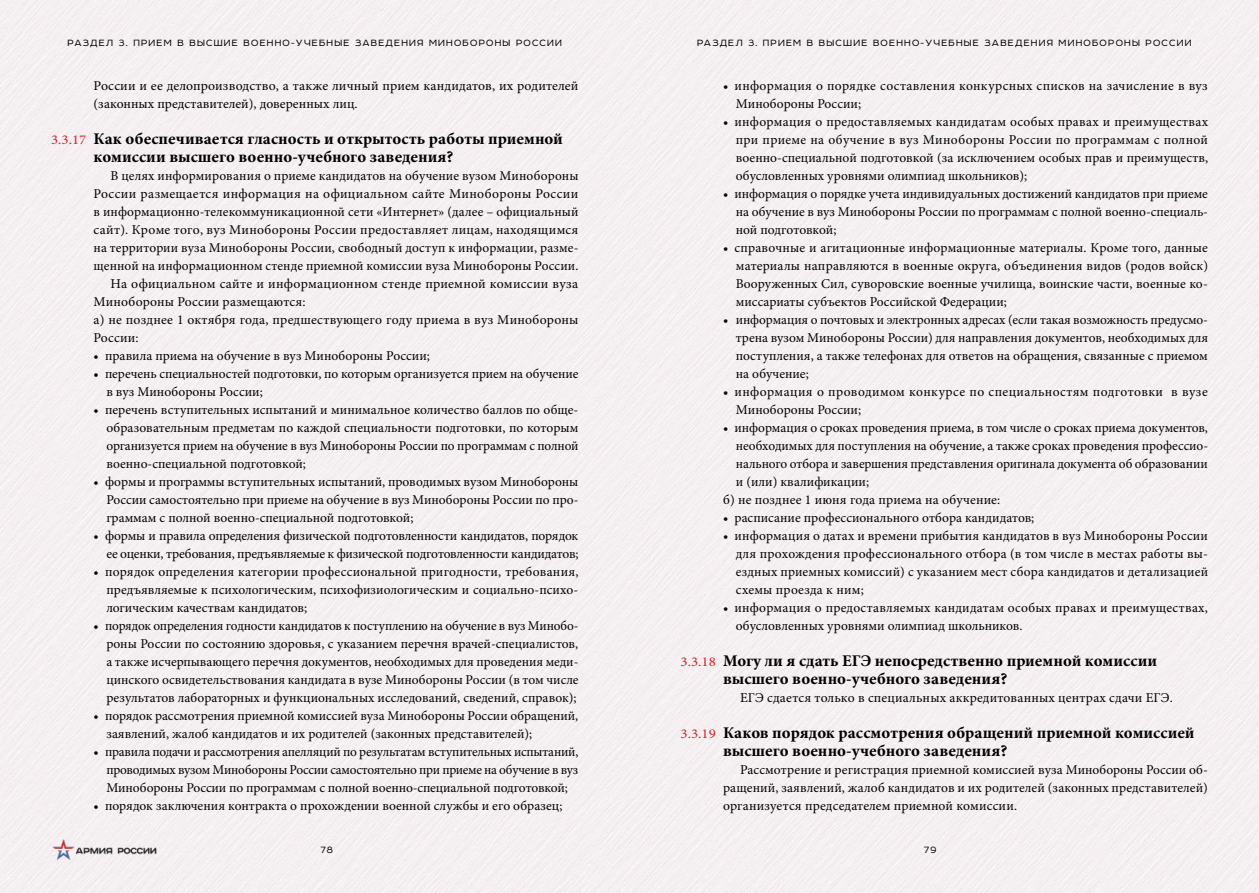
<style>
.page{position:relative;width:1259px;height:893px;background:#f4eff1}
.page>*{position:absolute;margin:0;border:0;box-sizing:border-box;transform-origin:0 0}
.t1{font:700 condensed 16.5px/18px "Minion Pro";color:#000;scale:1.1 1}
.t2{font:13.5px/18px "Minion Pro";letter-spacing:.005em;color:#000;text-align:justify}
.t3{font:13.5px/18px "Minion Pro";letter-spacing:.025em;color:#000}
.t4{font:13.5px/18px "Minion Pro";letter-spacing:-.015em;color:#000;text-align:right}
.t5{font:13.5px/18px "Minion Pro";letter-spacing:.03em;color:#000}
.t6{font:10.5px "Room";letter-spacing:.12em;color:#000}
.s1{font-weight:400;font-stretch:normal;font-size:13.5px;color:#d3232a}
</style>
<div class="page">
<img style="left:52px;top:837px;width:106px;height:24px">
<p class="t6" style="left:68px;top:37px;width:496px">РАЗДЕЛ 3. ПРИЕМ В ВЫСШИЕ ВОЕННО-УЧЕБНЫЕ ЗАВЕДЕНИЯ МИНОБОРОНЫ РОССИИ</p>
<p class="t6" style="left:697px;top:37px;width:496px">РАЗДЕЛ 3. ПРИЕМ В ВЫСШИЕ ВОЕННО-УЧЕБНЫЕ ЗАВЕДЕНИЯ МИНОБОРОНЫ РОССИИ</p>
<p class="t2" style="left:94px;top:77px;width:486px">России и ее делопроизводство, а также личный прием кандидатов, их родителей (законных представителей), доверенных лиц.</p>
<p class="t1" style="left:94px;top:130px;width:428px;text-indent:-43px"><span class="s1">3.3.17</span> Как обеспечивается гласность и открытость работы приемной комиссии высшего военно-учебного заведения?</p>
<p class="t2" style="left:111px;top:167px;width:469px">В целях информирования о приеме кандидатов на обучение вузом Минобороны</p>
<p class="t3" style="left:94px;top:185px;width:486px">России размещается информация на официальном сайте Минобороны России</p>
<p class="t2" style="left:94px;top:203px;width:486px">в информационно-телекоммуникационной сети «Интернет» (далее – официальный</p>
<p class="t2" style="left:94px;top:221px;width:486px">сайт). Кроме того, вуз Минобороны России предоставляет лицам, находящимся</p>
<p class="t2" style="left:94px;top:239px;width:486px">на территории вуза Минобороны России, свободный доступ к информации, разме-</p>
<p class="t2" style="left:94px;top:257px;width:486px">щенной на информационном стенде приемной комиссии вуза Минобороны России.</p>
<p class="t2" style="left:111px;top:275px;width:469px">На официальном сайте и информационном стенде приемной комиссии вуза</p>
<p class="t2" style="left:94px;top:293px;width:213px">Минобороны России размещаются:</p>
<p class="t2" style="left:94px;top:311px;width:486px">а) не позднее 1 октября года, предшествующего году приема в вуз Минобороны</p>
<p class="t2" style="left:94px;top:329px;width:47px">России:</p>
<p class="t2" style="left:94px;top:347px;width:338px">• правила приема на обучение в вуз Минобороны России;</p>
<p class="t2" style="left:106px;top:365px;width:474px;text-indent:-13px">• перечень специальностей подготовки, по которым организуется прием на обучение в вуз Минобороны России;</p>
<p class="t2" style="left:106px;top:401px;width:474px;text-indent:-13px">• перечень вступительных испытаний и минимальное количество баллов по обще&shy;образовательным предметам по каждой специальности подготовки, по которым организуется прием на обучение в вуз Минобороны России по программам с полной военно-специальной подготовкой;</p>
<p class="t2" style="left:106px;top:473px;width:473px;text-indent:-13px">• формы и программы вступительных испытаний, проводимых вузом Минобороны России самостоятельно при приеме на обучение в вуз Минобороны России по про&shy;граммам с полной военно-специальной подготовкой;</p>
<p class="t4" style="left:94px;top:527px;width:486px">• формы и правила определения физической подготовленности кандидатов, порядок ее оценки, требования, предъявляемые к физической подготовленности кандидатов;</p>
<p class="t2" style="left:106px;top:563px;width:474px;text-indent:-13px">• порядок определения категории профессиональной пригодности, требования, предъявляемые к психологическим, психофизиологическим и социально-психо&shy;логическим качествам кандидатов;</p>
<p class="t2" style="left:106px;top:617px;width:474px;text-indent:-13px">• порядок определения годности кандидатов к поступлению на обучение в вуз Минобо&shy;роны России по состоянию здоровья, с указанием перечня врачей-специалистов, а также исчерпывающего перечня документов, необходимых для проведения меди&shy;цинского освидетельствования кандидата в вузе Минобороны России (в том числе результатов лабораторных и функциональных исследований, сведений, справок);</p>
<p class="t2" style="left:106px;top:707px;width:473px;text-indent:-13px">• порядок рассмотрения приемной комиссией вуза Минобороны России обращений, заявлений, жалоб кандидатов и их родителей (законных представителей);</p>
<p class="t2" style="left:106px;top:743px;width:473px;text-indent:-13px">• правила подачи и рассмотрения апелляций по результатам вступительных испытаний, проводимых вузом Минобороны России самостоятельно при приеме на обучение в вуз Минобороны России по программам с полной военно-специальной подготовкой;</p>
<p class="t2" style="left:94px;top:797px;width:470px">• порядок заключения контракта о прохождении военной службы и его образец;</p>
<p class="t3" style="left:736px;top:77px;width:473px;text-indent:-13px">• информация о порядке составления конкурсных списков на зачисление в вуз<br>Минобороны России;</p>
<p class="t2" style="left:736px;top:113px;width:474px;text-indent:-13px">• информация о предоставляемых кандидатам особых правах и преимуществах при приеме на обучение в вуз Минобороны России по программам с полной военно-специальной подготовкой (за исключением особых прав и преимуществ, обусловленных уровнями олимпиад школьников);</p>
<p class="t2" style="left:736px;top:185px;width:473px;text-indent:-13px">• информация о порядке учета индивидуальных достижений кандидатов при приеме на обучение в вуз Минобороны России по программам с полной военно-специаль&shy;ной подготовкой;</p>
<p class="t2" style="left:736px;top:239px;width:474px;text-indent:-13px">• справочные и агитационные информационные материалы. Кроме того, данные материалы направляются в военные округа, объединения видов (родов войск)<br>Вооруженных Сил, суворовские военные училища, воинские части, военные ко&shy;миссариаты субъектов Российской Федерации;</p>
<p class="t2" style="left:736px;top:311px;width:474px;text-indent:-13px">• информация о почтовых и электронных адресах (если такая возможность предусмо&shy;трена вузом Минобороны России) для направления документов, необходимых для поступления, а также телефонах для ответов на обращения, связанные с приемом на обучение;</p>
<p class="t5" style="left:736px;top:383px;width:473px;text-indent:-13px">• информация о проводимом конкурсе по специальностям подготовки в вузе<br>Минобороны России;</p>
<p class="t2" style="left:723px;top:419px;width:486px">• информация о сроках проведения приема, в том числе о сроках приема документов,</p>
<p class="t2" style="left:736px;top:437px;width:474px">необходимых для поступления на обучение, а также сроках проведения профессио-</p>
<p class="t2" style="left:736px;top:455px;width:473px">нального отбора и завершения представления оригинала документа об образовании</p>
<p class="t2" style="left:736px;top:473px;width:135px">и (или) квалификации;</p>
<p class="t2" style="left:723px;top:491px;width:279px">б) не позднее 1 июня года приема на обучение:</p>
<p class="t2" style="left:723px;top:509px;width:313px">• расписание профессионального отбора кандидатов;</p>
<p class="t2" style="left:736px;top:527px;width:474px;text-indent:-13px">• информация о датах и времени прибытия кандидатов в вуз Минобороны России для прохождения профессионального отбора (в том числе в местах работы вы&shy;ездных приемных комиссий) с указанием мест сбора кандидатов и детализацией схемы проезда к ним;</p>
<p class="t2" style="left:736px;top:599px;width:473px;text-indent:-13px">• информация о предоставляемых кандидатам особых правах и преимуществах, обусловленных уровнями олимпиад школьников.</p>
<p class="t1" style="left:723px;top:652px;width:396px;text-indent:-43px"><span class="s1">3.3.18</span> Могу ли я сдать ЕГЭ непосредственно приемной комиссии высшего военно-учебного заведения?</p>
<p class="t2" style="left:740px;top:689px;width:434px">ЕГЭ сдается только в специальных аккредитованных центрах сдачи ЕГЭ.</p>
<p class="t1" style="left:723px;top:724px;width:430px;text-indent:-43px"><span class="s1">3.3.19</span> Каков порядок рассмотрения обращений приемной комиссией высшего военно-учебного заведения?</p>
<p class="t2" style="left:723px;top:761px;width:486px;text-indent:17px">Рассмотрение и регистрация приемной комиссией вуза Минобороны России об&shy;ращений, заявлений, жалоб кандидатов и их родителей (законных представителей) организуется председателем приемной комиссии.</p>
<p class="t6" style="left:320px;top:844px;width:14px">78</p>
<p class="t6" style="left:923px;top:844px;width:14px">79</p>
</div>
